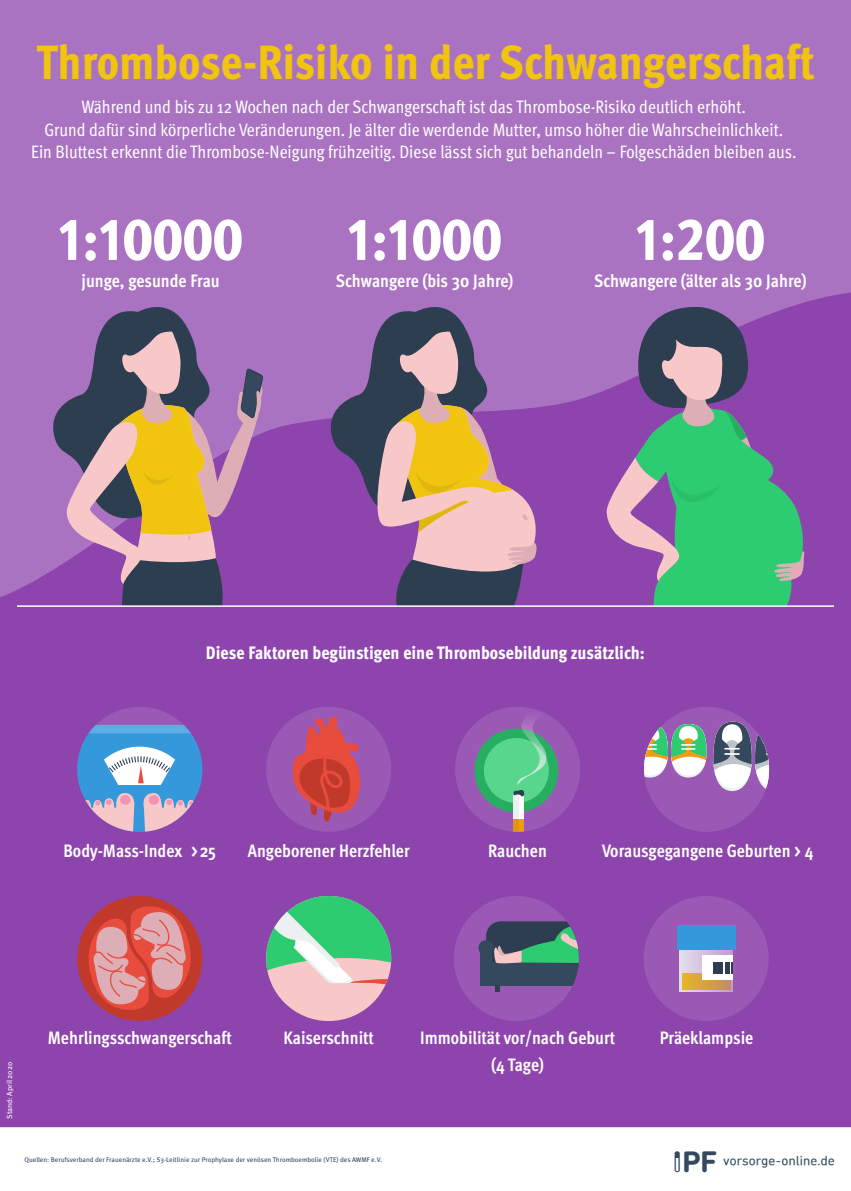
<style>
.page{position:relative;width:851px;height:1191px;background:#fff}
.page>*{position:absolute;margin:0;border:0;box-sizing:border-box;transform-origin:0 0}
.t1{font:800 condensed 60px "Meta Pro";color:#fff}
.t2{font:800 condensed 48px "Meta Pro";letter-spacing:-.005em;color:#f1c40f}
.Logo{font:21px "IPF Logo";color:#34495e}
.t3{font:condensed 18px/22.5px "Meta Pro";color:#fff;text-align:center}
.t4{font:700 condensed 18px "Meta Pro";letter-spacing:-.005em;color:#fff}
.t5{font:800 condensed 18px "Meta Pro";color:#fff}
.Stand{font:7.5px "Meta Pro";color:#fff}
.Quelle___Stand{font:6.75px "Meta Pro";color:#34495e}
.s1{color:#fff}
</style>
<div class="page">
<div style="left:0;top:0;width:850px;height:1191px;background:#aa73c2"></div>
<div style="left:0;top:605px;width:850px;height:522px;background:#8e44ad"></div>
<div style="left:0;top:1127px;width:850px;height:64px;background:#fff"></div>
<svg style="left:0;top:292px;width:850px;height:314px"></svg>
<svg style="left:49px;top:307px;width:215px;height:298px"></svg>
<svg style="left:326px;top:307px;width:214px;height:298px"></svg>
<svg style="left:605px;top:307px;width:202px;height:298px;background:#6d8591"></svg>
<div style="left:77px;top:707px;width:125px;height:125px;background:#9b59b6;border-radius:50%"></div>
<svg style="left:77px;top:720px;width:125px;height:112px"></svg>
<div style="left:77px;top:896px;width:125px;height:125px;background:#c0392b;border-radius:50%"></div>
<div style="left:644px;top:707px;width:125px;height:125px;background:#9b59b6;border-radius:50%"></div>
<svg style="left:644px;top:724px;width:62px;height:53px"></svg>
<svg style="left:713px;top:721px;width:56px;height:70px"></svg>
<div style="left:455px;top:707px;width:125px;height:125px;background:#9b59b6;border-radius:50%"></div>
<div style="left:474px;top:728px;width:84px;height:84px;background:#27ae60;border-radius:50%"></div>
<div style="left:484px;top:738px;width:64px;height:65px;background:#58d68e;border-radius:50%"></div>
<svg style="left:518px;top:796px;width:6px;height:23px"></svg>
<svg style="left:518px;top:819px;width:6px;height:13px"></svg>
<svg style="left:513px;top:796px;width:5px;height:36px"></svg>
<svg style="left:513px;top:707px;width:39px;height:89px"></svg>
<div style="left:266px;top:707px;width:125px;height:125px;background:#9b59b6;border-radius:50%"></div>
<div style="left:266px;top:896px;width:125px;height:125px;background:#f8c8c8;border-radius:50%"></div>
<svg style="left:266px;top:896px;width:125px;height:99px"></svg>
<div style="left:643px;top:896px;width:125px;height:125px;background:#9b59b6;border-radius:50%"></div>
<svg style="left:679px;top:949px;width:53px;height:43px"></svg>
<div style="left:681px;top:973px;width:49px;height:17px;background:linear-gradient(to right,#e7b722,#c38c66)"></div>
<div style="left:676px;top:925px;width:59px;height:24px;background:#3498db"></div>
<div style="left:702px;top:955px;width:30px;height:25px;background:#fff"></div>
<hr style="left:718px;top:962px;width:4px;height:12px;background:#2c3e50">
<svg style="left:713px;top:962px;width:4px;height:12px"></svg>
<svg style="left:725px;top:962px;width:7px;height:12px"></svg>
<div style="left:120px;top:795px;width:10px;height:9px;background:#f193b1;border-radius:50%"></div>
<div style="left:149px;top:795px;width:10px;height:9px;background:#f193b1;border-radius:50%"></div>
<svg style="left:84px;top:901px;width:111px;height:113px"></svg>
<div style="left:454px;top:896px;width:125px;height:125px;background:#9b59b6;border-radius:50%"></div>
<div style="left:491px;top:962px;width:88px;height:23px;background:#34495e"></div>
<div style="left:480px;top:947px;width:11px;height:38px;background:#34495e"></div>
<div style="left:478px;top:940px;width:15px;height:15px;background:#34495e;border-radius:50%"></div>
<svg style="left:495px;top:985px;width:4px;height:6px"></svg>
<svg style="left:486px;top:921px;width:93px;height:49px"></svg>
<svg style="left:292px;top:717px;width:69px;height:106px"></svg>
<hr style="left:17px;top:605px;width:816px;height:2px;background:#fff">
<p class="t2" style="left:36px;top:25px;width:780px">Thrombose-Risiko in der Schwangerschaft</p>
<p class="t3" style="left:31px;top:94px;width:766px">Während und bis zu 12 Wochen nach der Schwangerschaft ist das Thrombose-Risiko deutlich erhöht.<br>Grund dafür sind körperliche Veränderungen. Je älter die werdende Mutter, umso höher die Wahrscheinlichkeit.<br>Ein Bluttest erkennt die Thrombose-Neigung frühzeitig. Diese lässt sich gut behandeln – Folgeschäden bleiben aus.</p>
<p class="t1" style="left:58px;top:193px;width:186px">1:10000</p>
<p class="t4" style="left:81px;top:267px;width:140px">junge, gesunde Frau</p>
<p class="t1" style="left:347px;top:193px;width:156px">1:1000</p>
<p class="t4" style="left:336px;top:267px;width:179px">Schwangere (bis 30 Jahre)</p>
<p class="t1" style="left:635px;top:193px;width:131px">1:200</p>
<p class="t4" style="left:594px;top:267px;width:214px">Schwangere (älter als 30 Jahre)</p>
<p class="t5" style="left:206px;top:639px;width:440px">Diese Faktoren begünstigen eine Thrombosebildung zusätzlich:</p>
<p class="t4" style="left:63px;top:837px;width:154px">Body-Mass-Index &gt;25</p>
<p class="t4" style="left:248px;top:837px;width:163px">Angeborener Herzfehler</p>
<p class="t4" style="left:488px;top:837px;width:60px">Rauchen</p>
<p class="t4" style="left:602px;top:837px;width:213px">Vorausgegangene Geburten &gt; 4</p>
<p class="Stand" style="left:4px;top:1118px;width:58px;rotate:-90deg">Stand: April 2020</p>
<p class="t4" style="left:48px;top:1024px;width:185px">Mehrlingsschwangerschaft</p>
<p class="t4" style="left:283px;top:1024px;width:92px">Kaiserschnitt</p>
<p class="t4" style="left:420px;top:1024px;width:196px">Immobilität vor/nach Geburt</p>
<p class="t4" style="left:491px;top:1050px;width:54px">(4 Tage)</p>
<p class="t4" style="left:659px;top:1024px;width:95px">Präeklampsie</p>
<p class="Quelle___Stand" style="left:25px;top:1154px;width:359px">Quellen: Berufsverband der Frauenärzte e.V.; S3-Leitlinie zur Prophylaxe der venösen Thromboembolie (VTE) des AWMF e.V.</p>
<p class="Logo" style="left:674px;top:1150px;width:165px"><span class="s1">0</span>1VO</p>
</div>
